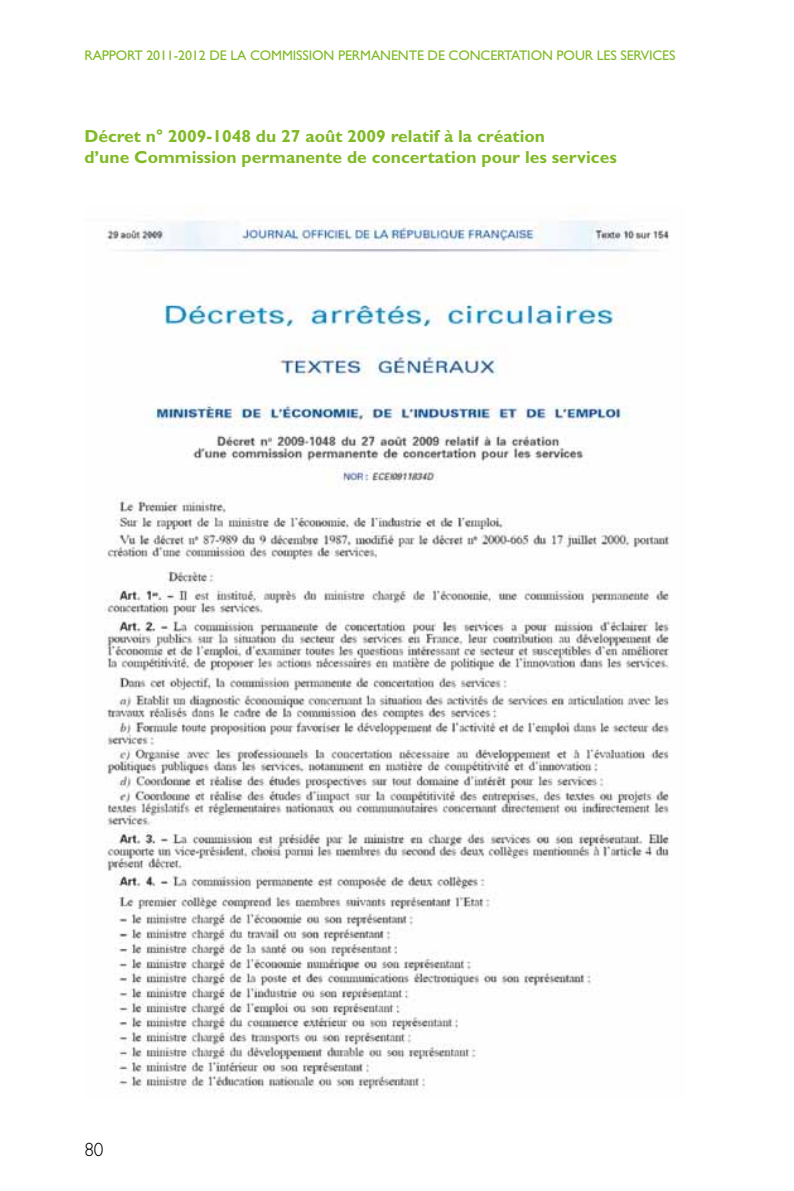
<style>
.page{position:relative;width:794px;height:1191px;background:#fff}
.page>*{position:absolute;margin:0;border:0;box-sizing:border-box;transform-origin:0 0}
.t1{font:300 19.25px "Gill Sans";color:#000}
.t2{font:700 17.5px/21px "Gill Sans";color:#80ba27}
.t3{font:14px "Gill Sans";letter-spacing:-.01em;color:#80ba27}
</style>
<div class="page">
<img style="left:104px;top:220px;width:566px;height:873px">
<p class="t3" style="left:84px;top:47px;width:592px">RAPPORT 2011-2012 DE LA COMMISSION PERMANENTE DE CONCERTATION POUR LES SERVICES</p>
<p class="t2" style="left:84px;top:126px;width:534px">Décret n° 2009-1048 du 27 août 2009 relatif à la création<br>d’une Commission permanente de concertation pour les services</p>
<p class="t1" style="left:84px;top:1138px;width:21px">80</p>
</div>
